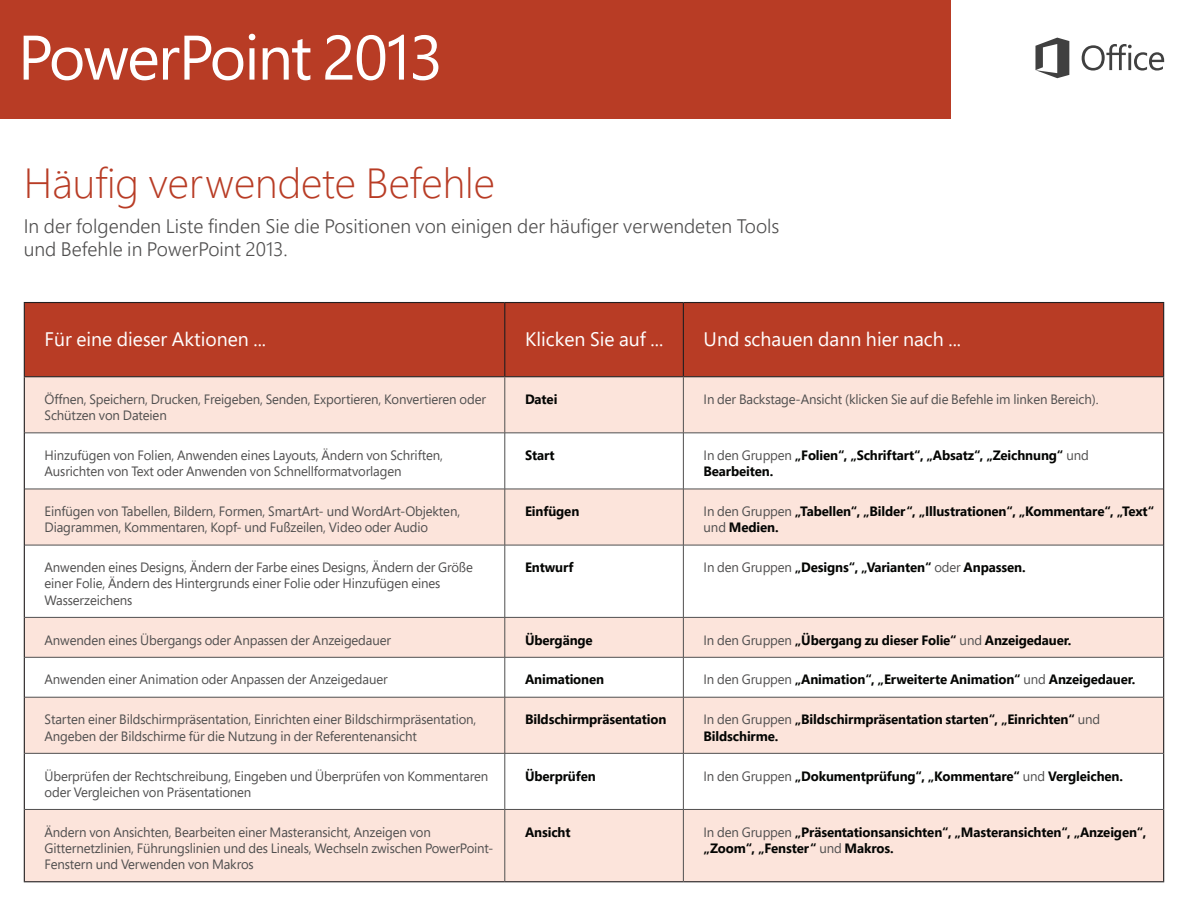
<style>
.page{position:relative;width:1188px;height:918px;background:#fff}
.page>*{position:absolute;margin:0;border:0;box-sizing:border-box;transform-origin:0 0}
.t1{font:300 42px "Segoe Pro";color:#b83c25}
.t2{font:300 19.5px/23.4px "Segoe Pro";color:#504f4f}
.t3{font:19.5px "Segoe Pro";color:#fff}
.t4{font:13.5px/16.2px "Segoe Pro";letter-spacing:-.01em;color:#504f4f}
.t5{font:700 13.5px/16.2px "Segoe Pro";letter-spacing:-.01em;color:#040503}
.s1{font-weight:400;color:#504f4f}
</style>
<div class="page">
<div style="left:0;top:0;width:950px;height:119px;background:#b83c25"></div>
<svg style="left:1082px;top:44px;width:82px;height:27px"></svg>
<svg style="left:1035px;top:38px;width:34px;height:40px"></svg>
<svg style="left:24px;top:36px;width:133px;height:44px"></svg>
<svg style="left:163px;top:36px;width:80px;height:44px"></svg>
<svg style="left:249px;top:34px;width:6px;height:46px"></svg>
<svg style="left:263px;top:39px;width:47px;height:41px"></svg>
<svg style="left:325px;top:35px;width:79px;height:45px"></svg>
<svg style="left:413px;top:35px;width:25px;height:45px"></svg>
<div style="left:25px;top:303px;width:1138px;height:73px;background:#b83c25"></div>
<div style="left:25px;top:377px;width:1138px;height:56px;background:#fce4db"></div>
<svg style="left:25px;top:434px;width:1138px;height:263px"></svg>
<svg style="left:25px;top:698px;width:1138px;height:183px;fill:#fce4db"></svg>
<hr style="left:24px;top:377px;width:1px;height:56px;background:#231f20">
<hr style="left:1163px;top:377px;width:1px;height:56px;background:#231f20">
<hr style="left:24px;top:433px;width:1px;height:56px;background:#231f20">
<hr style="left:1163px;top:433px;width:1px;height:56px;background:#231f20">
<hr style="left:24px;top:489px;width:1px;height:56px;background:#231f20">
<hr style="left:1163px;top:489px;width:1px;height:56px;background:#231f20">
<hr style="left:24px;top:545px;width:1px;height:72px;background:#231f20">
<hr style="left:1163px;top:545px;width:1px;height:72px;background:#231f20">
<hr style="left:24px;top:617px;width:1px;height:40px;background:#231f20">
<hr style="left:1163px;top:617px;width:1px;height:40px;background:#231f20">
<hr style="left:24px;top:657px;width:1px;height:40px;background:#231f20">
<hr style="left:1163px;top:657px;width:1px;height:40px;background:#231f20">
<hr style="left:24px;top:697px;width:1px;height:56px;background:#231f20">
<hr style="left:1163px;top:697px;width:1px;height:56px;background:#231f20">
<hr style="left:24px;top:753px;width:1px;height:56px;background:#231f20">
<hr style="left:1163px;top:753px;width:1px;height:56px;background:#231f20">
<hr style="left:24px;top:809px;width:1px;height:72px;background:#231f20">
<hr style="left:1163px;top:809px;width:1px;height:72px;background:#231f20">
<hr style="left:24px;top:881px;width:481px;height:1px;background:#231f20">
<hr style="left:505px;top:881px;width:178px;height:1px;background:#231f20">
<hr style="left:683px;top:881px;width:481px;height:1px;background:#231f20">
<hr style="left:25px;top:433px;width:480px;height:1px;background:#504f4f">
<hr style="left:505px;top:433px;width:178px;height:1px;background:#504f4f">
<hr style="left:683px;top:433px;width:480px;height:1px;background:#504f4f">
<hr style="left:25px;top:489px;width:480px;height:1px;background:#504f4f">
<hr style="left:505px;top:489px;width:178px;height:1px;background:#504f4f">
<hr style="left:683px;top:489px;width:480px;height:1px;background:#504f4f">
<hr style="left:25px;top:545px;width:480px;height:1px;background:#504f4f">
<hr style="left:505px;top:545px;width:178px;height:1px;background:#504f4f">
<hr style="left:683px;top:545px;width:480px;height:1px;background:#504f4f">
<hr style="left:25px;top:617px;width:480px;height:1px;background:#504f4f">
<hr style="left:505px;top:617px;width:178px;height:1px;background:#504f4f">
<hr style="left:683px;top:617px;width:480px;height:1px;background:#504f4f">
<hr style="left:25px;top:657px;width:480px;height:1px;background:#504f4f">
<hr style="left:505px;top:657px;width:178px;height:1px;background:#504f4f">
<hr style="left:683px;top:657px;width:480px;height:1px;background:#504f4f">
<hr style="left:25px;top:697px;width:480px;height:1px;background:#504f4f">
<hr style="left:505px;top:697px;width:178px;height:1px;background:#504f4f">
<hr style="left:683px;top:697px;width:480px;height:1px;background:#504f4f">
<hr style="left:25px;top:753px;width:480px;height:1px;background:#504f4f">
<hr style="left:505px;top:753px;width:178px;height:1px;background:#504f4f">
<hr style="left:683px;top:753px;width:480px;height:1px;background:#504f4f">
<hr style="left:25px;top:809px;width:480px;height:1px;background:#504f4f">
<hr style="left:505px;top:809px;width:178px;height:1px;background:#504f4f">
<hr style="left:684px;top:809px;width:479px;height:1px;background:#504f4f">
<hr style="left:24px;top:302px;width:481px;height:1px;background:#231f20">
<hr style="left:24px;top:303px;width:1px;height:73px;background:#231f20">
<hr style="left:505px;top:302px;width:178px;height:1px;background:#231f20">
<hr style="left:504px;top:303px;width:1px;height:73px;background:#231f20">
<hr style="left:24px;top:376px;width:481px;height:1px;background:#231f20">
<hr style="left:505px;top:376px;width:178px;height:1px;background:#231f20">
<hr style="left:683px;top:302px;width:481px;height:1px;background:#231f20">
<hr style="left:683px;top:303px;width:1px;height:73px;background:#231f20">
<hr style="left:1163px;top:303px;width:1px;height:73px;background:#231f20">
<hr style="left:505px;top:377px;width:1px;height:56px;background:#504f4f">
<hr style="left:683px;top:377px;width:1px;height:56px;background:#504f4f">
<hr style="left:505px;top:433px;width:1px;height:56px;background:#504f4f">
<hr style="left:505px;top:489px;width:1px;height:56px;background:#504f4f">
<hr style="left:505px;top:545px;width:1px;height:72px;background:#504f4f">
<hr style="left:505px;top:618px;width:1px;height:39px;background:#504f4f">
<hr style="left:505px;top:657px;width:1px;height:40px;background:#504f4f">
<hr style="left:505px;top:697px;width:1px;height:56px;background:#504f4f">
<hr style="left:505px;top:754px;width:1px;height:55px;background:#504f4f">
<hr style="left:505px;top:809px;width:1px;height:72px;background:#504f4f">
<hr style="left:683px;top:376px;width:481px;height:1px;background:#231f20">
<hr style="left:683px;top:433px;width:1px;height:56px;background:#504f4f">
<hr style="left:683px;top:489px;width:1px;height:56px;background:#504f4f">
<hr style="left:683px;top:545px;width:1px;height:72px;background:#504f4f">
<hr style="left:683px;top:618px;width:1px;height:39px;background:#504f4f">
<hr style="left:683px;top:657px;width:1px;height:40px;background:#504f4f">
<hr style="left:683px;top:697px;width:1px;height:56px;background:#504f4f">
<hr style="left:683px;top:754px;width:1px;height:55px;background:#504f4f">
<hr style="left:683px;top:809px;width:1px;height:72px;background:#504f4f">
<h1 class="t1" style="left:24px;top:154px;width:473px">Häufig verwendete Befehle</h1>
<h2 class="t2" style="left:24px;top:214px;width:757px">In der folgenden Liste finden Sie die Positionen von einigen der häufiger verwendeten Tools und Befehle in PowerPoint 2013.</h2>
<h2 class="t3" style="left:45px;top:325px;width:223px">Für eine dieser Aktionen ...</h2>
<h2 class="t3" style="left:525px;top:325px;width:140px">Klicken Sie auf ...</h2>
<h2 class="t3" style="left:704px;top:325px;width:259px">Und schauen dann hier nach ...</h2>
<p class="t4" style="left:45px;top:391px;width:443px">Öffnen, Speichern, Drucken, Freigeben, Senden, Exportieren, Konvertieren oder<br>Schützen von Dateien</p>
<p class="t5" style="left:525px;top:391px;width:34px">Datei</p>
<p class="t4" style="left:704px;top:391px;width:396px">In der Backstage-Ansicht (klicken Sie auf die Befehle im linken Bereich).</p>
<p class="t4" style="left:45px;top:447px;width:400px">Hinzufügen von Folien, Anwenden eines Layouts, Ändern von Schriften,<br>Ausrichten von Text oder Anwenden von Schnellformatvorlagen</p>
<p class="t5" style="left:525px;top:447px;width:31px">Start</p>
<p class="t5" style="left:704px;top:447px;width:387px"><span class="s1">In den Gruppen</span> „Folien“, „Schriftart“, „Absatz“, „Zeichnung“ <span class="s1">und<br></span>Bearbeiten.</p>
<p class="t4" style="left:45px;top:503px;width:417px">Einfügen von Tabellen, Bildern, Formen, SmartArt- und WordArt-Objekten,<br>Diagrammen, Kommentaren, Kopf- und Fußzeilen, Video oder Audio</p>
<p class="t5" style="left:525px;top:503px;width:56px">Einfügen</p>
<p class="t5" style="left:704px;top:503px;width:452px"><span class="s1">In den Gruppen</span> „Tabellen“, „Bilder“, „Illustrationen“, „Kommentare“, „Text“ <span class="s1">und</span> Medien.</p>
<p class="t4" style="left:45px;top:559px;width:430px">Anwenden eines Designs, Ändern der Farbe eines Designs, Ändern der Größe einer Folie, Ändern des Hintergrunds einer Folie oder Hinzufügen eines<br>Wasserzeichens</p>
<p class="t5" style="left:525px;top:559px;width:50px">Entwurf</p>
<p class="t5" style="left:704px;top:559px;width:323px"><span class="s1">In den Gruppen</span> „Designs“, „Varianten“ <span class="s1">oder</span> Anpassen.</p>
<p class="t4" style="left:45px;top:631px;width:348px">Anwenden eines Übergangs oder Anpassen der Anzeigedauer</p>
<p class="t5" style="left:525px;top:631px;width:69px">Übergänge</p>
<p class="t5" style="left:704px;top:631px;width:369px"><span class="s1">In den Gruppen</span> „Übergang zu dieser Folie“ <span class="s1">und</span> Anzeigedauer.</p>
<p class="t4" style="left:45px;top:671px;width:345px">Anwenden einer Animation oder Anpassen der Anzeigedauer</p>
<p class="t5" style="left:525px;top:671px;width:81px">Animationen</p>
<p class="t5" style="left:704px;top:671px;width:433px"><span class="s1">In den Gruppen</span> „Animation“, „Erweiterte Animation“ <span class="s1">und</span> Anzeigedauer.</p>
<p class="t4" style="left:45px;top:711px;width:433px">Starten einer Bildschirmpräsentation, Einrichten einer Bildschirmpräsentation,<br>Angeben der Bildschirme für die Nutzung in der Referentenansicht</p>
<p class="t5" style="left:525px;top:711px;width:143px">Bildschirmpräsentation</p>
<p class="t5" style="left:704px;top:711px;width:398px"><span class="s1">In den Gruppen</span> „Bildschirmpräsentation starten“, „Einrichten“ <span class="s1">und<br></span>Bildschirme.</p>
<p class="t4" style="left:45px;top:767px;width:445px">Überprüfen der Rechtschreibung, Eingeben und Überprüfen von Kommentaren oder Vergleichen von Präsentationen</p>
<p class="t5" style="left:525px;top:767px;width:72px">Überprüfen</p>
<p class="t5" style="left:704px;top:767px;width:421px"><span class="s1">In den Gruppen</span> „Dokumentprüfung“, „Kommentare“ <span class="s1">und</span> Vergleichen.</p>
<p class="t4" style="left:45px;top:823px;width:450px">Ändern von Ansichten, Bearbeiten einer Masteransicht, Anzeigen von<br>Gitternetzlinien, Führungslinien und des Lineals, Wechseln zwischen PowerPoint-<br>Fenstern und Verwenden von Makros</p>
<p class="t5" style="left:525px;top:823px;width:47px">Ansicht</p>
<p class="t5" style="left:704px;top:823px;width:444px"><span class="s1">In den Gruppen</span> „Präsentationsansichten“, „Masteransichten“, „Anzeigen“, „Zoom“, „Fenster“ <span class="s1">und</span> Makros.</p>
</div>
